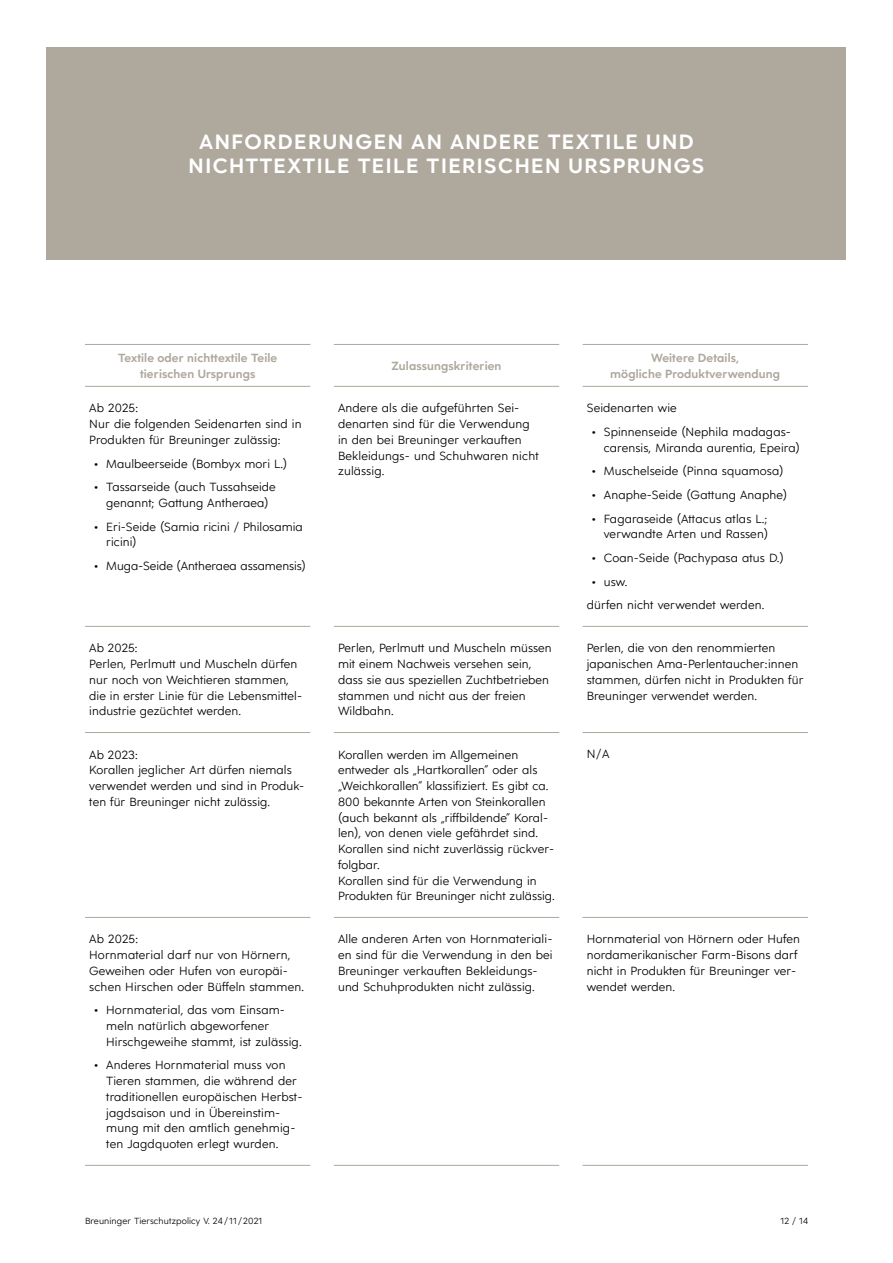
<style>
.page{position:relative;width:893px;height:1263px;background:#fff}
.page>*{position:absolute;margin:0;border:0;box-sizing:border-box;transform-origin:0 0}
.t1{font:700 21px/24px "Eduard Breuninger";letter-spacing:.07em;color:#fff;text-align:center}
.t2{font:12px/15.8px "Eduard Breuninger";letter-spacing:.005em;color:#000}
.t3{font:700 12px/15.8px "Eduard Breuninger";letter-spacing:.01em;color:#aea89d;text-align:center}
.t4{font:9px "Eduard Breuninger";letter-spacing:.01em;color:#000}
</style>
<div class="page">
<div style="left:47px;top:47px;width:799px;height:212px;background:#aea89d"></div>
<hr style="left:85px;top:386px;width:225px;height:1px;background:#aea89d">
<hr style="left:334px;top:386px;width:225px;height:1px;background:#aea89d">
<hr style="left:583px;top:386px;width:225px;height:1px;background:#aea89d">
<hr style="left:85px;top:626px;width:225px;height:1px;background:#aea89d">
<hr style="left:334px;top:626px;width:225px;height:1px;background:#aea89d">
<hr style="left:583px;top:626px;width:225px;height:1px;background:#aea89d">
<hr style="left:85px;top:732px;width:225px;height:1px;background:#aea89d">
<hr style="left:334px;top:732px;width:225px;height:1px;background:#aea89d">
<hr style="left:583px;top:732px;width:225px;height:1px;background:#aea89d">
<hr style="left:85px;top:917px;width:225px;height:1px;background:#aea89d">
<hr style="left:334px;top:917px;width:225px;height:1px;background:#aea89d">
<hr style="left:583px;top:917px;width:225px;height:1px;background:#aea89d">
<hr style="left:85px;top:1165px;width:225px;height:1px;background:#aea89d">
<hr style="left:334px;top:1165px;width:225px;height:1px;background:#aea89d">
<hr style="left:583px;top:1165px;width:225px;height:1px;background:#aea89d">
<hr style="left:85px;top:344px;width:225px;height:1px;background:#aea89d">
<hr style="left:334px;top:344px;width:225px;height:1px;background:#aea89d">
<hr style="left:583px;top:344px;width:225px;height:1px;background:#aea89d">
<h1 class="t1" style="left:189px;top:128px;width:517px">ANFORDERUNGEN AN ANDERE TEXTILE UND<br>NICHTTEXTILE TEILE TIERISCHEN URSPRUNGS</h1>
<p class="t3" style="left:118px;top:349px;width:161px">Textile oder nichttextile Teile tierischen Ursprungs</p>
<p class="t3" style="left:391px;top:357px;width:111px">Zulassungskriterien</p>
<p class="t3" style="left:610px;top:349px;width:171px">Weitere Details,<br>mögliche Produktverwendung</p>
<p class="t2" style="left:89px;top:399px;width:214px">Ab 2025:<br>Nur die folgenden Seidenarten sind in<br>Produkten für Breuninger zulässig:</p>
<p class="t2" style="left:94px;top:455px;width:195px">• Maulbeerseide (Bombyx mori L.)</p>
<p class="t2" style="left:94px;top:478px;width:184px;text-align:center">• Tassarseide (auch Tussahseide genannt; Gattung Antheraea)</p>
<p class="t2" style="left:106px;top:518px;width:198px;text-indent:-13px">• Eri-Seide (Samia ricini / Philosamia ricini)</p>
<p class="t2" style="left:94px;top:557px;width:214px">• Muga-Seide (Antheraea assamensis)</p>
<p class="t2" style="left:338px;top:399px;width:202px">Andere als die aufgeführten Sei&shy;denarten sind für die Verwendung in den bei Breuninger verkauften<br>Bekleidungs- und Schuhwaren nicht zulässig.</p>
<p class="t2" style="left:587px;top:399px;width:92px">Seidenarten wie</p>
<p class="t2" style="left:604px;top:423px;width:198px;text-indent:-13px">• Spinnenseide (Nephila madagas&shy;carensis, Miranda aurentia, Epeira)</p>
<p class="t2" style="left:591px;top:462px;width:194px">• Muschelseide (Pinna squamosa)</p>
<p class="t2" style="left:591px;top:486px;width:198px">• Anaphe-Seide (Gattung Anaphe)</p>
<p class="t2" style="left:591px;top:510px;width:179px;text-align:right">• Fagaraseide (Attacus atlas L.; verwandte Arten und Rassen)</p>
<p class="t2" style="left:591px;top:549px;width:194px">• Coan-Seide (Pachypasa atus D.)</p>
<p class="t2" style="left:587px;top:569px;width:179px;line-height:23.7px;text-indent:4px">• usw.<br>dürfen nicht verwendet werden.</p>
<p class="t2" style="left:89px;top:639px;width:214px">Ab 2025:<br>Perlen, Perlmutt und Muscheln dürfen nur noch von Weichtieren stammen, die in erster Linie für die Lebensmittel&shy;industrie gezüchtet werden.</p>
<p class="t2" style="left:338px;top:639px;width:215px">Perlen, Perlmutt und Muscheln müssen mit einem Nachweis versehen sein, dass sie aus speziellen Zuchtbetrieben stammen und nicht aus der freien<br>Wildbahn.</p>
<p class="t2" style="left:587px;top:639px;width:218px">Perlen, die von den renommierten japanischen Ama-Perlentaucher:innen stammen, dürfen nicht in Produkten für Breuninger verwendet werden.</p>
<p class="t2" style="left:89px;top:746px;width:217px">Ab 2023:<br>Korallen jeglicher Art dürfen niemals verwendet werden und sind in Produk&shy;ten für Breuninger nicht zulässig.</p>
<p class="t2" style="left:338px;top:746px;width:218px">Korallen werden im Allgemeinen entweder als „Hartkorallen” oder als „Weichkorallen” klassifiziert. Es gibt ca.<br>800 bekannte Arten von Steinkorallen (auch bekannt als „riffbildende” Koral&shy;len), von denen viele gefährdet sind.<br>Korallen sind nicht zuverlässig rückver&shy;folgbar.<br>Korallen sind für die Verwendung in Produkten für Breuninger nicht zulässig.</p>
<p class="t2" style="left:587px;top:745px;width:24px">N/A</p>
<p class="t2" style="left:89px;top:930px;width:216px">Ab 2025:<br>Hornmaterial darf nur von Hörnern,<br>Geweihen oder Hufen von europäi&shy;schen Hirschen oder Büffeln stammen.</p>
<p class="t2" style="left:106px;top:1001px;width:197px;text-indent:-13px">• Hornmaterial, das vom Einsam&shy;meln natürlich abgeworfener<br>Hirschgeweihe stammt, ist zulässig.</p>
<p class="t2" style="left:106px;top:1056px;width:198px;text-indent:-13px">• Anderes Hornmaterial muss von<br>Tieren stammen, die während der traditionellen europäischen Herbst&shy;jagdsaison und in Übereinstim&shy;mung mit den amtlich genehmig&shy;ten Jagdquoten erlegt wurden.</p>
<p class="t2" style="left:338px;top:930px;width:216px">Alle anderen Arten von Hornmateriali&shy;en sind für die Verwendung in den bei Breuninger verkauften Bekleidungs&shy;und Schuhprodukten nicht zulässig.</p>
<p class="t2" style="left:587px;top:930px;width:215px">Hornmaterial von Hörnern oder Hufen nordamerikanischer Farm-Bisons darf nicht in Produkten für Breuninger ver&shy;wendet werden.</p>
<p class="t4" style="left:85px;top:1214px;width:179px">Breuninger Tierschutzpolicy V. 24 / 11 / 2021</p>
<p class="t4" style="left:780px;top:1214px;width:29px">12 / 14</p>
</div>
